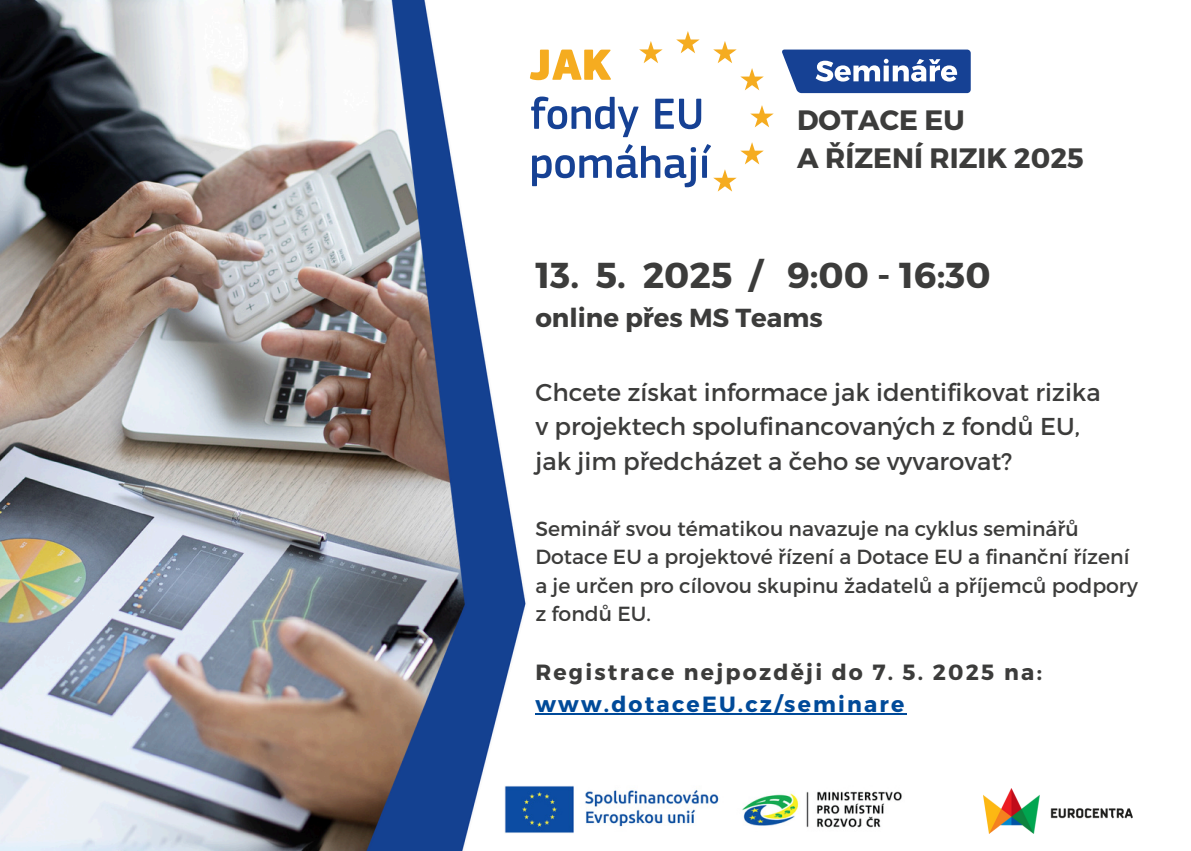
<style>
.page{position:relative;width:1191px;height:851px;background:#fff}
.page>*{position:absolute;margin:0;border:0;box-sizing:border-box;transform-origin:0 0}
.t1{font:700 36px "Montserrat";color:#3c3c3b}
.t2{font:700 28px/38.2px "Montserrat";color:#3c3c3b}
.t3{font:700 26px "Montserrat";color:#3c3c3b}
.t4{font:24.4px/34.4px "Montserrat";color:#3c3c3b}
.t5{font:700 22px/31.6px "Montserrat";letter-spacing:.1em;color:#3c3c3b}
.t6{font:20.4px "Montserrat";color:#3c3c3b}
.s1{color:#004a99}
</style>
<div class="page">
<img style="left:0;top:0;width:339px;height:850px">
<img style="left:339px;top:0;width:794px;height:850px">
<hr style="left:535px;top:713px;width:372px;height:1px;background:#004a99">
<img style="left:504px;top:785px;width:401px;height:48px">
<img style="left:984px;top:788px;width:148px;height:45px">
<svg style="left:676px;top:31px;width:24px;height:22px"></svg>
<svg style="left:639px;top:41px;width:24px;height:22px"></svg>
<svg style="left:750px;top:105px;width:24px;height:22px"></svg>
<svg style="left:713px;top:41px;width:51px;height:49px"></svg>
<svg style="left:530px;top:50px;width:81px;height:30px"></svg>
<svg style="left:531px;top:96px;width:108px;height:41px"></svg>
<svg style="left:655px;top:99px;width:46px;height:30px"></svg>
<svg style="left:532px;top:144px;width:164px;height:43px"></svg>
<svg style="left:702px;top:142px;width:62px;height:49px"></svg>
<svg style="left:782px;top:50px;width:189px;height:43px"></svg>
<p class="t2" style="left:797px;top:100px;width:288px">DOTACE EU<br>A ŘÍZENÍ RIZIK 2025</p>
<p class="t1" style="left:535px;top:252px;width:457px">13. 5. 2025 / 9:00 - 16:30</p>
<p class="t3" style="left:535px;top:301px;width:289px">online přes MS Teams</p>
<p class="t4" style="left:535px;top:373px;width:567px">Chcete získat informace jak identifikovat rizika v projektech spolufinancovaných z fondů EU, jak jim předcházet a čeho se vyvarovat?</p>
<p class="t6" style="left:535px;top:515px;width:545px">Seminář svou tématikou navazuje na cyklus seminářů</p>
<h1 class="t6" style="left:535px;top:544px;width:596px">Dotace EU a projektové řízení a Dotace EU a finanční řízení</h1>
<h2 class="t6" style="left:535px;top:572px;width:604px">a je určen pro cílovou skupinu žadatelů a příjemců podpory</h2>
<h4 class="t6" style="left:535px;top:601px;width:117px">z fondů EU.</h4>
<p class="t5" style="left:535px;top:655px;width:508px">Registrace nejpozději do 7. 5. 2025 na: <span class="s1">www.dotaceEU.cz/seminare</span></p>
</div>
